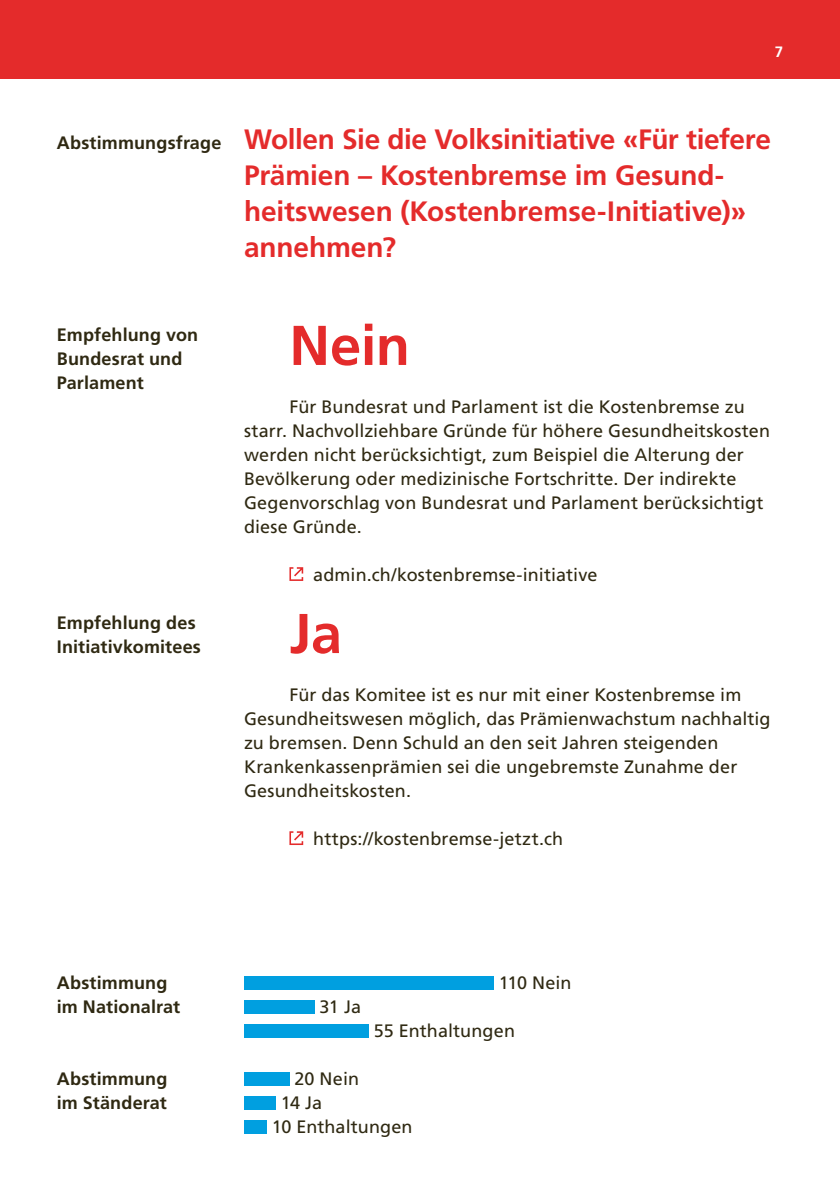
<style>
.page{position:relative;width:840px;height:1191px;background:#fff}
.page>*{position:absolute;margin:0;border:0;box-sizing:border-box;transform-origin:0 0}
.P_Empfehlung_Ja_Nein{font:700 56px "Frutiger LT Pro";letter-spacing:-.005em;color:#e42b2b}
.P_Abstimmungsfrage_rot{font:700 28px/36px "Frutiger LT Pro";letter-spacing:-.005em;color:#e42b2b}
.P_Text_mit_Einzug{font:18px/24px "Frutiger LT Pro";letter-spacing:.01em;color:#2f2912}
.H4_Marginalie_Titel{font:700 18px/24px "Frutiger LT Pro";letter-spacing:.01em;color:#2f2912}
.P_Weblink{font:18px "Frutiger LT Pro";letter-spacing:.005em;color:#2f2912}
.t1{font:700 15px "Frutiger LT Pro";color:#fff}
</style>
<div class="page">
<div style="left:0;top:0;width:839px;height:78px;background:#e42b2b"></div>
<svg style="left:289px;top:831px;width:14px;height:14px"></svg>
<svg style="left:289px;top:567px;width:14px;height:14px"></svg>
<div style="left:244px;top:976px;width:249px;height:13px;background:#009fe0"></div>
<div style="left:244px;top:1000px;width:70px;height:13px;background:#009fe0"></div>
<div style="left:244px;top:1024px;width:125px;height:13px;background:#009fe0"></div>
<div style="left:244px;top:1072px;width:45px;height:13px;background:#009fe0"></div>
<div style="left:244px;top:1096px;width:32px;height:13px;background:#009fe0"></div>
<div style="left:244px;top:1120px;width:22px;height:13px;background:#009fe0"></div>
<p class="t1" style="left:774px;top:43px;width:10px">7</p>
<h4 class="H4_Marginalie_Titel" style="left:57px;top:131px;width:166px">Abstimmungsfrage</h4>
<p class="P_Abstimmungsfrage_rot" style="left:244px;top:121px;width:528px">Wollen Sie die Volksinitiative «Für tiefere Prämien – Kostenbremse im Gesund&shy;heitswesen (Kostenbremse-Initiative)» annehmen?</p>
<h4 class="H4_Marginalie_Titel" style="left:57px;top:323px;width:143px">Empfehlung von<br>Bundesrat und<br>Parlament</h4>
<h4 class="H4_Marginalie_Titel" style="left:57px;top:611px;width:146px">Empfehlung des<br>Initiativkomitees</h4>
<p class="P_Empfehlung_Ja_Nein" style="left:289px;top:312px;width:122px">Nein</p>
<p class="P_Text_mit_Einzug" style="left:244px;top:395px;width:527px;text-indent:45px">Für Bundesrat und Parlament ist die Kostenbremse zu starr. Nachvollziehbare Gründe für höhere Gesundheitskosten werden nicht berücksichtigt, zum Beispiel die Alterung der Bevölkerung oder medizinische Fortschritte. Der indirekte Gegenvorschlag von Bundesrat und Parlament berücksichtigt diese Gründe.</p>
<p class="P_Weblink" style="left:313px;top:564px;width:285px">admin.ch/kostenbremse-initiative</p>
<p class="P_Empfehlung_Ja_Nein" style="left:289px;top:600px;width:54px">Ja</p>
<p class="P_Text_mit_Einzug" style="left:244px;top:683px;width:528px;text-indent:45px">Für das Komitee ist es nur mit einer Kostenbremse im Gesundheitswesen möglich, das Prämienwachstum nachhaltig zu bremsen. Denn Schuld an den seit Jahren steigenden Krankenkassenprämien sei die ungebremste Zunahme der Gesundheitskosten.</p>
<p class="P_Weblink" style="left:313px;top:828px;width:251px">https://kostenbremse-jetzt.ch</p>
<h4 class="H4_Marginalie_Titel" style="left:57px;top:971px;width:125px">Abstimmung im Nationalrat</h4>
<h4 class="H4_Marginalie_Titel" style="left:57px;top:1067px;width:112px">Abstimmung im Ständerat</h4>
<p class="P_Text_mit_Einzug" style="left:319px;top:995px;width:43px">31 Ja</p>
<p class="P_Text_mit_Einzug" style="left:498px;top:971px;width:74px">110 Nein</p>
<p class="P_Text_mit_Einzug" style="left:374px;top:1019px;width:142px">55 Enthaltungen</p>
<p class="P_Text_mit_Einzug" style="left:294px;top:1067px;width:66px">20 Nein</p>
<p class="P_Text_mit_Einzug" style="left:281px;top:1091px;width:43px">14 Ja</p>
<p class="P_Text_mit_Einzug" style="left:271px;top:1115px;width:142px">10 Enthaltungen</p>
</div>
